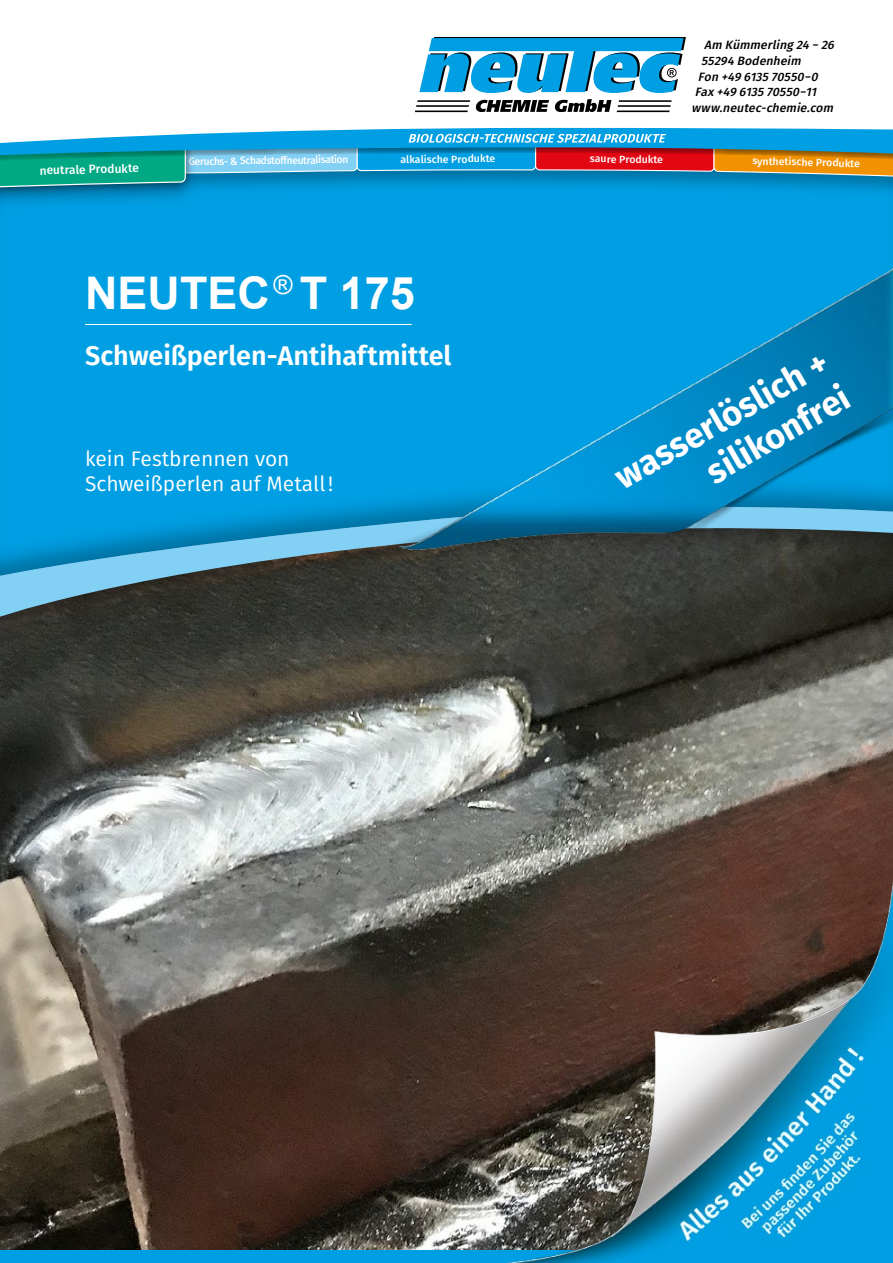
<style>
.page{position:relative;width:893px;height:1263px;background:#fff}
.page>*{position:absolute;margin:0;border:0;box-sizing:border-box;transform-origin:0 0}
.t1{font:700 45px "Arial";color:#fff}
.t2{font:700 34.5px/41.4px "Fira Sans";color:#fff;text-align:right}
.t3{font:600 27px "Fira Sans";letter-spacing:-.005em;color:#fff}
.t4{font:21px/25.2px "Fira Sans";color:#fff}
.t5{font:italic 500 12px "Fira Sans";color:#000}
.t6{font:500 12px "Fira Sans";color:#fff}
.t7{font:500 10.5px "Fira Sans";letter-spacing:-.005em;color:#fff}
</style>
<div class="page">
<img style="left:0;top:642px;width:893px;height:608px">
<div style="left:0;top:156px;width:893px;height:486px;background:#000;opacity:.3"></div>
<svg style="left:0;top:579px;width:893px;height:42px;background:#3a403e"></svg>
<div style="left:0;top:132px;width:893px;height:447px;background:#000;opacity:.3"></div>
<img style="left:343px;top:263px;width:550px;height:316px">
<div style="left:0;top:1250px;width:893px;height:13px;background:#009fe3"></div>
<img style="left:361px;top:830px;width:532px;height:433px">
<div style="left:0;top:235px;width:893px;height:6px;background:#009fe3"></div>
<div style="left:0;top:189px;width:893px;height:46px;background:#009fe3"></div>
<svg style="left:0;top:37px;width:893px;height:152px"></svg>
<hr style="left:85px;top:324px;width:327px;height:1px;background:#fff">
<p class="t5" style="left:704px;top:35px;width:135px">Am Kümmerling24−26</p>
<p class="t5" style="left:701px;top:51px;width:105px">55294Bodenheim</p>
<p class="t5" style="left:698px;top:67px;width:125px">Fon +49613570550−0</p>
<p class="t5" style="left:695px;top:82px;width:127px">Fax+49613570550−11</p>
<p class="t5" style="left:691px;top:98px;width:147px">www.neutec-chemie.com</p>
<p class="t7" style="left:48px;top:156px;width:36px;rotate:-2deg">neutral</p>
<p class="t7" style="left:83px;top:155px;width:50px;rotate:-1deg">e Reiniger</p>
<p class="t7" style="left:188px;top:153px;width:150px;rotate:-1deg">Geruchs- &amp; Schadstoffneutralisati</p>
<p class="t7" style="left:337px;top:151px;width:13px">on</p>
<p class="t7" style="left:401px;top:150px;width:96px">alkalische Produkte</p>
<p class="t7" style="left:590px;top:150px;width:47px">saure Pro</p>
<p class="t7" style="left:636px;top:151px;width:29px;rotate:1deg">dukte</p>
<p class="t7" style="left:753px;top:152px;width:51px;rotate:1deg">synthetisc</p>
<p class="t7" style="left:802px;top:153px;width:60px;rotate:2deg">he Produkte</p>
<p class="t6" style="left:39px;top:161px;width:48px;rotate:-2deg">neutrale</p>
<p class="t6" style="left:89px;top:159px;width:52px;rotate:-1deg">Produkte</p>
<h1 class="t1" style="left:85px;top:262px;width:331px">NEUTEC<sup>®</sup> T 175</h1>
<h3 class="t3" style="left:85px;top:333px;width:368px">Schweißperlen-Antihaftmittel</h3>
<h3 class="t4" style="left:85px;top:446px;width:250px">kein Festbrennen von<br>Schweißperlen auf Metall!</h3>
<h2 class="t2" style="left:606px;top:459px;width:243px;rotate:-30deg">wasserlöslich + silikonfrei</h2>
</div>
